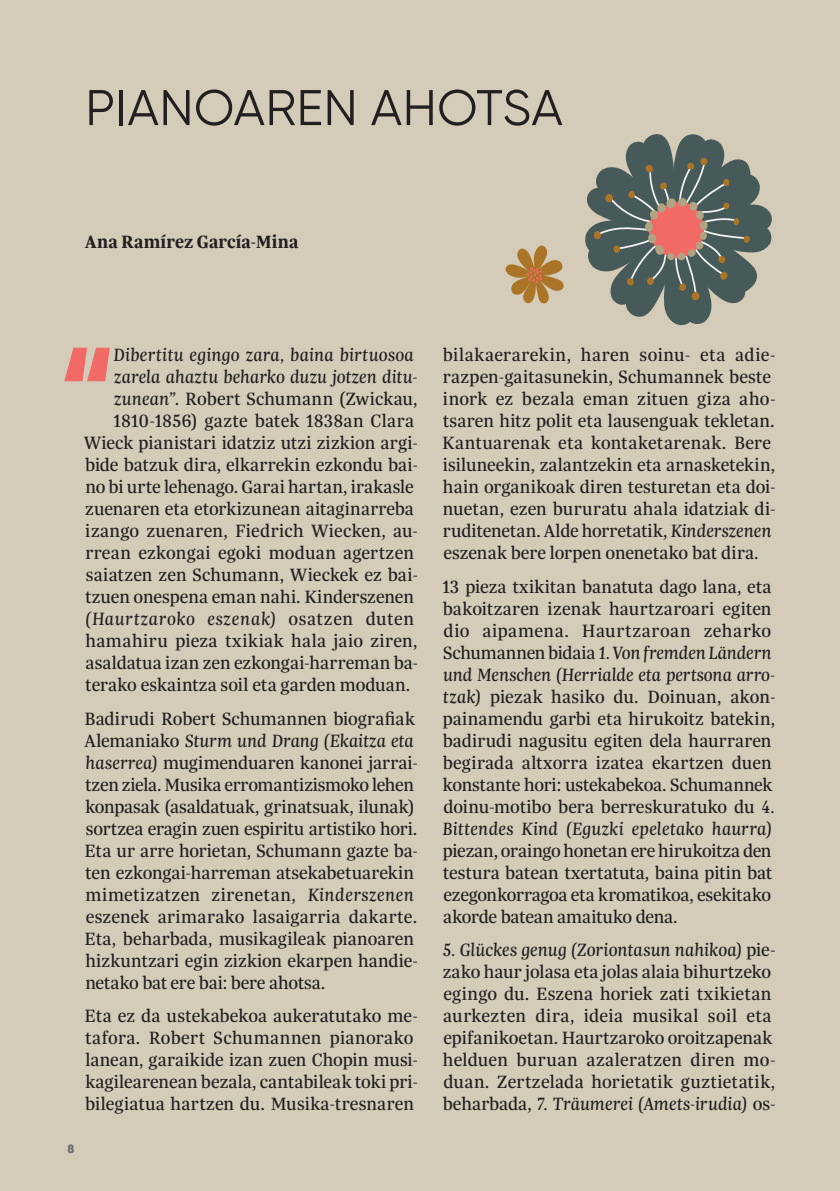
<style>
.page{position:relative;width:840px;height:1191px;background:#fff}
.page>*{position:absolute;margin:0;border:0;box-sizing:border-box;transform-origin:0 0}
.t1{font:800 113.2px "Gilroy";color:#f16a65}
.t2{font:50px "Gilroy";letter-spacing:.01em;color:#231f20}
.t3{font:19px/22px "Trola";letter-spacing:.005em;color:#231f20}
.t4{font:italic 19px "Trola";letter-spacing:.01em;color:#231f20}
.t5{font:italic 19px "Trola";letter-spacing:.035em;color:#231f20}
.t6{font:700 19px "Trola";color:#231f20}
.t7{font:800 12px "Gilroy";color:#6c6d70}
.s1{font-style:italic}
.s2{font-style:normal}
</style>
<div class="page">
<div style="left:0;top:0;width:839px;height:1191px;background:#d4cbb8"></div>
<svg style="left:585px;top:134px;width:187px;height:191px"></svg>
<svg style="left:505px;top:245px;width:59px;height:58px"></svg>
<h2 class="t2" style="left:85px;top:77px;width:478px">PIANOAREN AHOTSA</h2>
<p class="t6" style="left:85px;top:229px;width:214px">Ana Ramírez García-Mina</p>
<h1 class="t1" style="left:59px;top:316px;width:57px">“</h1>
<p class="t4" style="left:113px;top:342px;width:301px">Dibertitu egingo zara, baina birtuosoa</p>
<p class="t4" style="left:114px;top:364px;width:305px">zarela ahaztu beharko duzu jotzen ditu-</p>
<p class="t3" style="left:114px;top:387px;width:305px"><span class="s1">zunean”</span>. Robert Schumann (Zwickau,</p>
<p class="t3" style="left:113px;top:409px;width:302px">1810-1856) gazte batek 1838an Clara</p>
<p class="t3" style="left:84px;top:431px;width:335px">Wieck pianistari idatziz utzi zizkion argi-</p>
<p class="t3" style="left:85px;top:453px;width:334px">bide batzuk dira, elkarrekin ezkondu bai-</p>
<p class="t3" style="left:85px;top:475px;width:330px">no bi urte lehenago. Garai hartan, irakasle</p>
<p class="t3" style="left:85px;top:497px;width:330px">zuenaren eta etorkizunean aitaginarreba</p>
<p class="t3" style="left:85px;top:519px;width:334px">izango zuenaren, Fiedrich Wiecken, au-</p>
<p class="t3" style="left:85px;top:541px;width:330px">rrean ezkongai egoki moduan agertzen</p>
<p class="t3" style="left:86px;top:563px;width:333px">saiatzen zen Schumann, Wieckek ez bai-</p>
<p class="t3" style="left:85px;top:585px;width:330px">tzuen onespena eman nahi. Kinderszenen</p>
<p class="t5" style="left:85px;top:606px;width:330px">(Haurtzaroko eszenak) <span class="s2">osatzen duten</span></p>
<p class="t3" style="left:85px;top:629px;width:333px">hamahiru pieza txikiak hala jaio ziren,</p>
<p class="t3" style="left:85px;top:651px;width:334px">asaldatua izan zen ezkongai-harreman ba-</p>
<p class="t3" style="left:85px;top:673px;width:326px">terako eskaintza soil eta garden moduan.</p>
<p class="t3" style="left:84px;top:707px;width:335px">Badirudi Robert Schumannen biografiak Alemaniako <span class="s1">Sturm und Drang (Ekaitza eta haserrea)</span> mugimenduaren kanonei jarrai&shy;tzen ziela. Musika erromantizismoko lehen konpasak (asaldatuak, grinatsuak, ilunak) sortzea eragin zuen espiritu artistiko hori.<br>Eta ur arre horietan, Schumann gazte ba&shy;ten ezkongai-harreman atsekabetuarekin mimetizatzen zirenetan, <span class="s1">Kinderszenen </span>eszenek arimarako lasaigarria dakarte.<br>Eta, beharbada, musikagileak pianoaren hizkuntzari egin zizkion ekarpen handie&shy;netako bat ere bai: bere ahotsa.</p>
<p class="t3" style="left:85px;top:1004px;width:335px">Eta ez da ustekabekoa aukeratutako me&shy;tafora. Robert Schumannen pianorako lanean, garaikide izan zuen Chopin musi&shy;kagilearenean bezala, cantabileak toki pri&shy;bilegiatua hartzen du. Musika-tresnaren</p>
<p class="t7" style="left:67px;top:1141px;width:8px">8</p>
<p class="t3" style="left:442px;top:343px;width:335px">bilakaerarekin, haren soinu- eta adie&shy;razpen-gaitasunekin, Schumannek beste inork ez bezala eman zituen giza aho&shy;tsaren hitz polit eta lausenguak tekletan.<br>Kantuarenak eta kontaketarenak. Bere isiluneekin, zalantzekin eta arnasketekin, hain organikoak diren testuretan eta doi&shy;nuetan, ezen bururatu ahala idatziak di&shy;ruditenetan. Alde horretatik, <span class="s1">Kinderszenen </span>eszenak bere lorpen onenetako bat dira.</p>
<p class="t3" style="left:442px;top:575px;width:335px">13 pieza txikitan banatuta dago lana, eta bakoitzaren izenak haurtzaroari egiten dio aipamena. Haurtzaroan zeharko Schumannen bidaia <span class="s1">1. Von fremden Ländern und Menschen (Herrialde eta pertsona arro&shy;tzak)</span> piezak hasiko du. Doinuan, akon&shy;painamendu garbi eta hirukoitz batekin, badirudi nagusitu egiten dela haurraren begirada altxorra izatea ekartzen duen konstante hori: ustekabekoa. Schumannek doinu-motibo bera berreskuratuko du <span class="s1">4.<br>Bittendes Kind (Eguzki epeletako haurra)</span></p>
<p class="t3" style="left:442px;top:839px;width:331px;text-align:justify">piezan, oraingo honetan ere hirukoitza den testura batean txertatuta, baina pitin bat ezegonkorragoa eta kromatikoa, esekitako akorde batean amaituko dena.</p>
<p class="t3" style="left:442px;top:938px;width:334px"><span class="s1">5. Glückes genug (Zoriontasun nahikoa)</span> pie&shy;zako haur jolasa eta jolas alaia bihurtzeko egingo du. Eszena horiek zati txikietan aurkezten dira, ideia musikal soil eta epifanikoetan. Haurtzaroko oroitzapenak helduen buruan azaleratzen diren mo&shy;duan. Zertzelada horietatik guztietatik, beharbada, <span class="s1">7. Träumerei (Amets-irudia)</span> os-</p>
</div>
